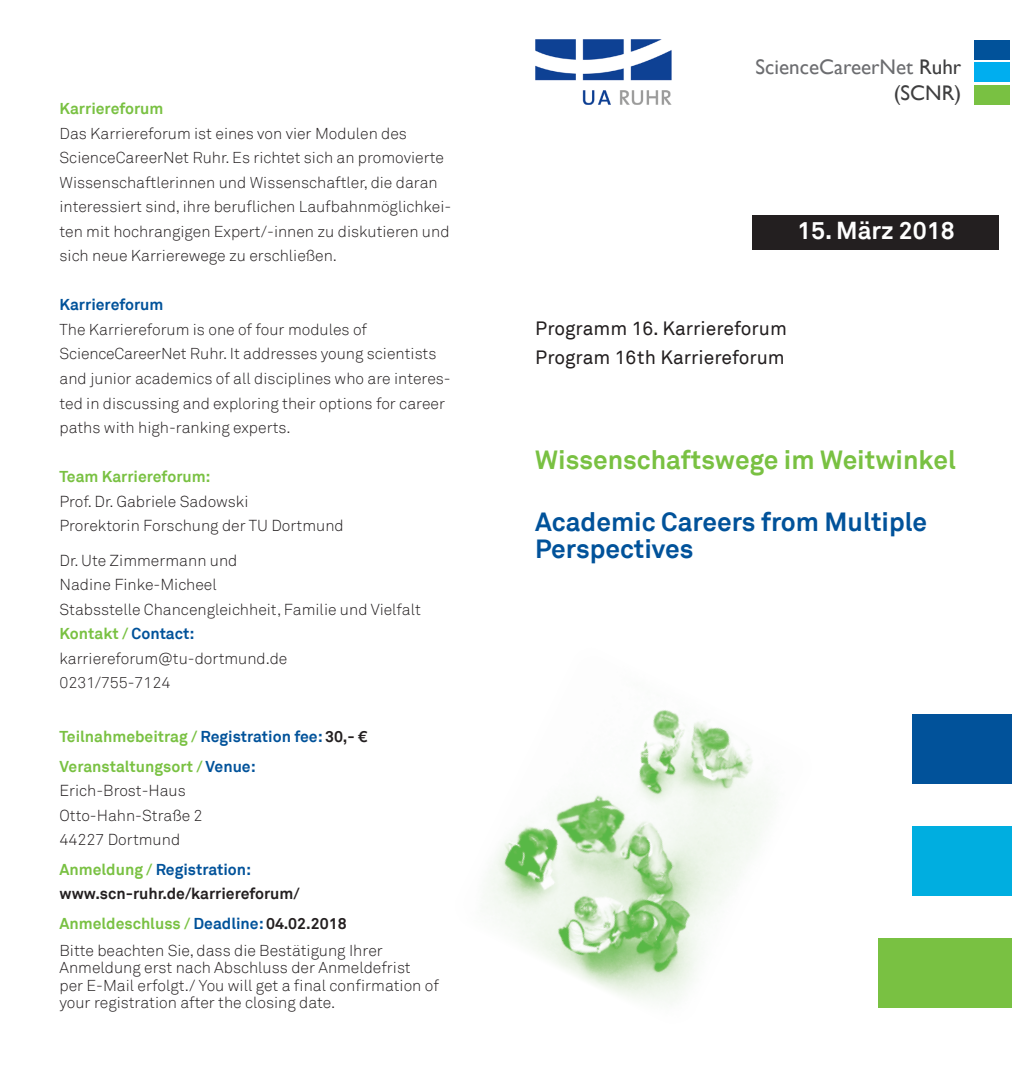
<style>
.page{position:relative;width:1012px;height:1072px;background:#fff}
.page>*{position:absolute;margin:0;border:0;box-sizing:border-box;transform-origin:0 0}
.Headlines{font:700 26.25px/26.2px "Akkurat";color:#01529a}
.Headlines-2{font:700 26.25px "Akkurat";color:#79c142}
.t1{font:700 24.5px "Akkurat";color:#fff}
.t2{font:21.18px/25.4px "Gill Sans";color:#6c6d70;text-align:right}
.Sublines{font:19.25px "Akkurat";color:#231f20}
.FLießtext{font:300 15.75px/24.5px "Akkurat";color:#231f20}
.FLießtext-2{font:15.75px/24.5px "Akkurat Light Office";color:#231f20}
.FLießtext-3{font:700 15.75px "Akkurat";color:#79c142}
.FLießtext-4{font:700 15.75px/24.5px "Akkurat";color:#231f20}
.s1{font-weight:700;color:#79c142}
.s2{font-weight:700;color:#01529a}
.s3{font-family:"Akkurat";font-weight:700;color:#79c142}
.s4{color:#01529a}
.s5{color:#231f20}
.s6{font-family:"Akkurat";font-weight:700;color:#01529a}
.s7{color:#79c142}
.s8{color:#3e3e3f}
</style>
<div class="page">
<div style="left:753px;top:215px;width:246px;height:35px;background:#231f20"></div>
<div style="left:913px;top:714px;width:99px;height:69px;background:#01529a"></div>
<div style="left:913px;top:826px;width:99px;height:69px;background:#00aee0"></div>
<div style="left:878px;top:938px;width:134px;height:69px;background:#79c142"></div>
<img style="left:487px;top:710px;width:283px;height:292px">
<div style="left:975px;top:40px;width:35px;height:20px;background:#01529a"></div>
<div style="left:975px;top:62px;width:35px;height:20px;background:#00aeef"></div>
<div style="left:975px;top:85px;width:35px;height:20px;background:#79c142"></div>
<img style="left:535px;top:40px;width:137px;height:64px">
<p class="FLießtext" style="left:60px;top:97px;width:393px"><span class="s1">Karriereforum<br></span>Das Karriereforum ist eines von vier Modulen des ScienceCareerNet Ruhr. Es richtet sich an promovierte Wissenschaftlerinnen und Wissenschaftler, die daran interessiert sind, ihre beruflichen Laufbahnmöglichkei&shy;ten mit hochrangigen Expert/-innen zu diskutieren und sich neue Karrierewege zu erschließen.</p>
<p class="FLießtext" style="left:60px;top:293px;width:393px"><span class="s2">Karriereforum<br></span>The Karriereforum is one of four modules of ScienceCareerNet Ruhr. It addresses young scientists and junior academics of all disciplines who are interes&shy;ted in discussing and exploring their options for career paths with high-ranking experts.</p>
<p class="FLießtext-2" style="left:60px;top:464px;width:286px"><span class="s3">Team Karriereforum:<br></span>Prof. Dr. Gabriele Sadowski<br>Prorektorin Forschung der TU Dortmund</p>
<p class="FLießtext-2" style="left:60px;top:548px;width:363px">Dr. Ute Zimmermann und<br>Nadine Finke-Micheel<br>Stabsstelle Chancengleichheit, Familie und Vielfalt</p>
<p class="FLießtext" style="left:60px;top:621px;width:229px"><span class="s1">Kontakt /</span> <span class="s2">Contact: </span>karriereforum@tu-dortmund.de<br>0231/755-7124</p>
<p class="FLießtext-3" style="left:60px;top:726px;width:310px">Teilnahmebeitrag / <span class="s4">Registration fee:</span> <span class="s5">30,- €</span></p>
<p class="FLießtext-2" style="left:60px;top:754px;width:198px"><span class="s3">Veranstaltungsort /</span> <span class="s6">Venue:<br></span>Erich-Brost-Haus<br>Otto-Hahn-Straße 2<br>44227 Dortmund</p>
<p class="FLießtext-4" style="left:60px;top:856px;width:242px"><span class="s7">Anmeldung /</span> <span class="s4">Registration: </span>www.scn-ruhr.de/karriereforum/</p>
<p class="FLießtext-3" style="left:60px;top:913px;width:289px">Anmeldeschluss / <span class="s4">Deadline:</span> <span class="s5">04.02.2018</span></p>
<p class="FLießtext" style="left:60px;top:938px;width:325px">Bitte beachten Sie, dass die Bestätigung Ihrer</p>
<p class="FLießtext" style="left:60px;top:959px;width:381px;line-height:17.5px">Anmeldung erst nach Abschluss der Anmeldefrist<br>per E-Mail erfolgt./ You will get a final confirmation of your registration after the closing date.</p>
<p class="t2" style="left:756px;top:55px;width:207px">ScienceCareerNet <span class="s8">Ruhr (SCNR)</span></p>
<p class="t1" style="left:797px;top:215px;width:159px">15. März 2018</p>
<p class="Sublines" style="left:535px;top:317px;width:253px">Programm 16. Karriereforum</p>
<p class="Sublines" style="left:535px;top:346px;width:251px">Program 16th Karriereforum</p>
<p class="Headlines-2" style="left:535px;top:443px;width:422px">Wissenschaftswege im Weitwinkel</p>
<p class="Headlines" style="left:535px;top:509px;width:393px">Academic Careers from Multiple<br>Perspectives</p>
</div>
